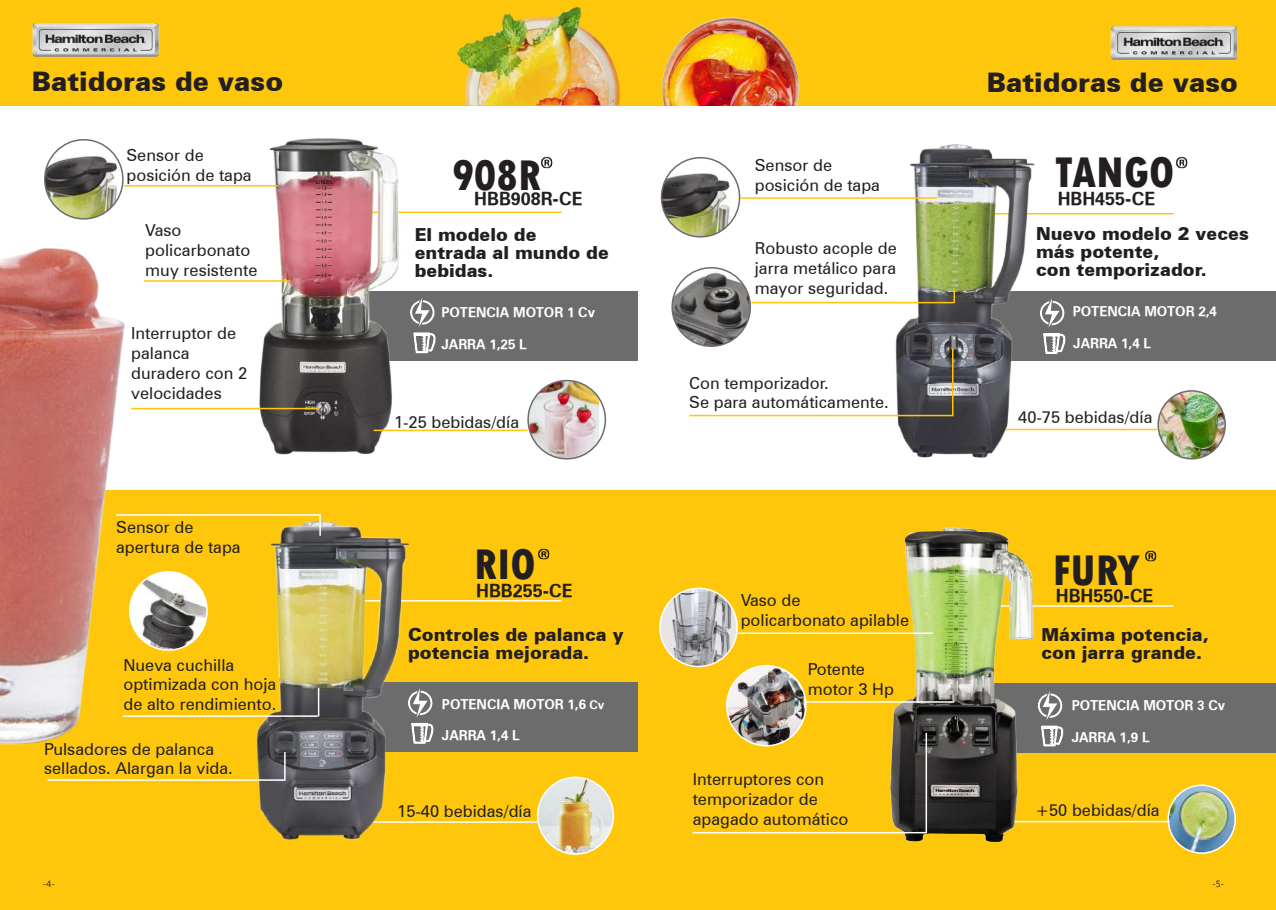
<style>
.page{position:relative;width:1276px;height:910px;background:#fff}
.page>*{position:absolute;margin:0;border:0;box-sizing:border-box;transform-origin:0 0}
.t1{font:800 condensed 45px "Tw Cen";color:#231f20}
.t2{font:900 27px "Zurich BT";color:#231f20}
.t3{font:900 18px/18px "Zurich BT";color:#231f20}
.t4{font:18px "Zurich Bold BT";color:#231f20}
.t5{font:16.5px/19.8px "Zurich BT";color:#231f20}
.t6{font:13.5px "Zurich Bold BT";color:#fff}
.t7{font:9px "Khmer UI";color:#231f20}
.s1{font-size:12px}
</style>
<div class="page">
<div style="left:0;top:490px;width:1276px;height:385px;background:#fec70c"></div>
<img style="left:0;top:219px;width:157px;height:526px">
<div style="left:367px;top:291px;width:271px;height:69px;background:#6c6c6c"></div>
<div style="left:352px;top:682px;width:286px;height:70px;background:#6c6c6c"></div>
<hr style="left:367px;top:212px;width:195px;height:1px;background:#fec70a">
<hr style="left:352px;top:600px;width:210px;height:2px;background:#fff">
<div style="left:0;top:0;width:1276px;height:106px;background:#fec70c"></div>
<div style="left:0;top:870px;width:1276px;height:40px;background:#fec70c"></div>
<img style="left:456px;top:7px;width:165px;height:98px">
<img style="left:244px;top:138px;width:159px;height:317px">
<img style="left:256px;top:520px;width:158px;height:321px">
<img style="left:541px;top:156px;width:12px;height:13px">
<img style="left:537px;top:548px;width:13px;height:13px">
<img style="left:661px;top:17px;width:139px;height:88px">
<hr style="left:983px;top:213px;width:190px;height:1px;background:#fec70a">
<img style="left:1176px;top:156px;width:12px;height:13px">
<img style="left:32px;top:23px;width:128px;height:35px">
<img style="left:1110px;top:26px;width:128px;height:35px">
<img style="left:529px;top:381px;width:70px;height:77px">
<div style="left:527px;top:380px;width:79px;height:80px;border:2px solid #6c6c6c;border-radius:50%"></div>
<img style="left:45px;top:152px;width:78px;height:65px">
<div style="left:44px;top:139px;width:80px;height:81px;border:2px solid #6c6c6c;border-radius:50%"></div>
<img style="left:661px;top:172px;width:75px;height:63px">
<div style="left:661px;top:157px;width:79px;height:81px;border:2px solid #6c6c6c;border-radius:50%"></div>
<img style="left:130px;top:572px;width:77px;height:78px">
<div style="left:129px;top:571px;width:79px;height:80px;border:2px solid #fff;border-radius:50%"></div>
<img style="left:660px;top:588px;width:77px;height:78px">
<div style="left:659px;top:588px;width:79px;height:79px;border:2px solid #fff;border-radius:50%"></div>
<img style="left:727px;top:666px;width:79px;height:80px">
<div style="left:726px;top:665px;width:80px;height:81px;border:2px solid #fff;border-radius:50%"></div>
<img style="left:538px;top:777px;width:75px;height:77px">
<div style="left:537px;top:777px;width:77px;height:78px;border:2px solid #fff;border-radius:50%"></div>
<img style="left:1158px;top:391px;width:67px;height:68px;border-radius:34px">
<div style="left:1157px;top:390px;width:69px;height:70px;border:2px solid #6c6c6c;border-radius:50%"></div>
<img style="left:1168px;top:785px;width:67px;height:68px;border-radius:34px">
<div style="left:1167px;top:784px;width:69px;height:70px;border:2px solid #fff;border-radius:50%"></div>
<hr style="left:373px;top:430px;width:154px;height:1px;background:#fec70a">
<hr style="left:1003px;top:429px;width:154px;height:1px;background:#fec70a">
<hr style="left:373px;top:821px;width:164px;height:2px;background:#fff">
<hr style="left:1006px;top:821px;width:163px;height:1px;background:#fff">
<hr style="left:131px;top:408px;width:187px;height:1px;background:#fec70a">
<hr style="left:123px;top:715px;width:195px;height:2px;background:#fff">
<hr style="left:116px;top:514px;width:203px;height:2px;background:#fff">
<hr style="left:144px;top:280px;width:146px;height:2px;background:#fec70a">
<hr style="left:48px;top:779px;width:236px;height:2px;background:#fff">
<hr style="left:284px;top:752px;width:2px;height:29px;background:#fff">
<svg style="left:318px;top:688px;width:1px;height:28px"></svg>
<hr style="left:319px;top:514px;width:2px;height:22px;background:#fff">
<hr style="left:124px;top:185px;width:154px;height:2px;background:#fec70a">
<div style="left:978px;top:291px;width:298px;height:69px;background:#6c6c6c"></div>
<img style="left:884px;top:144px;width:161px;height:314px">
<img style="left:674px;top:269px;width:76px;height:77px">
<div style="left:671px;top:267px;width:80px;height:80px;border:2px solid #6c6c6c;border-radius:50%"></div>
<hr style="left:740px;top:197px;width:196px;height:2px;background:#fec70a">
<hr style="left:751px;top:302px;width:203px;height:1px;background:#fec70a">
<hr style="left:689px;top:415px;width:264px;height:1px;background:#fec70a">
<hr style="left:952px;top:348px;width:1px;height:68px;background:#fec70a">
<svg style="left:953px;top:289px;width:2px;height:14px"></svg>
<hr style="left:983px;top:605px;width:190px;height:2px;background:#fff">
<img style="left:1144px;top:550px;width:13px;height:13px">
<div style="left:978px;top:683px;width:298px;height:70px;background:#6c6c6c"></div>
<img style="left:883px;top:527px;width:164px;height:316px">
<hr style="left:738px;top:632px;width:195px;height:2px;background:#fff">
<hr style="left:806px;top:701px;width:148px;height:2px;background:#fff">
<hr style="left:693px;top:832px;width:233px;height:1px;background:#fff">
<hr style="left:925px;top:733px;width:2px;height:100px;background:#fff">
<svg style="left:410px;top:298px;width:28px;height:63px"></svg>
<svg style="left:408px;top:688px;width:26px;height:79px"></svg>
<svg style="left:1040px;top:298px;width:27px;height:79px"></svg>
<svg style="left:1038px;top:691px;width:26px;height:79px"></svg>
<h2 class="t2" style="left:32px;top:65px;width:253px">Batidoras de vaso</h2>
<p class="t5" style="left:126px;top:145px;width:127px">Sensor de posición de tapa</p>
<p class="t5" style="left:145px;top:220px;width:114px">Vaso policarbonato muy resistente</p>
<p class="t5" style="left:131px;top:323px;width:117px">Interruptor de palanca duradero con 2 velocidades</p>
<p class="t5" style="left:116px;top:517px;width:126px">Sensor de apertura de tapa</p>
<p class="t5" style="left:123px;top:655px;width:154px">Nueva cuchilla optimizada con hoja de alto rendimiento.</p>
<p class="t5" style="left:44px;top:739px;width:190px">Pulsadores de palanca sellados. Alargan la vida.</p>
<h2 class="t2" style="left:986px;top:66px;width:253px">Batidoras de vaso</h2>
<h1 class="t1" style="left:452px;top:149px;width:91px">908R</h1>
<p class="t4" style="left:474px;top:188px;width:110px">HBB908R-CE</p>
<p class="t5" style="left:755px;top:155px;width:127px">Sensor de posición de tapa</p>
<h1 class="t1" style="left:1055px;top:146px;width:121px">TANGO</h1>
<p class="t4" style="left:1057px;top:188px;width:99px">HBH455-CE</p>
<p class="t3" style="left:415px;top:225px;width:196px">El modelo de entrada al mundo de bebidas.</p>
<p class="t5" style="left:755px;top:238px;width:144px;text-align:justify">Robusto acople de jarra metálico para mayor seguridad.</p>
<p class="t3" style="left:1036px;top:224px;width:214px">Nuevo modelo 2 veces más potente,<br>con temporizador.</p>
<p class="t6" style="left:441px;top:304px;width:155px">POTENCIA MOTOR 1 Cv</p>
<p class="t6" style="left:441px;top:336px;width:87px">JARRA 1,25 L</p>
<p class="t6" style="left:1072px;top:303px;width:146px">POTENCIA MOTOR 2,4</p>
<p class="t6" style="left:1073px;top:335px;width:79px">JARRA 1,4 L</p>
<p class="t5" style="left:689px;top:373px;width:201px">Con temporizador.<br>Se para automáticamente.</p>
<p class="t5" style="left:394px;top:412px;width:127px">1-25 bebidas/día</p>
<p class="t5" style="left:1018px;top:407px;width:136px">40-75 bebidas/día</p>
<h1 class="t1" style="left:474px;top:538px;width:63px">RIO</h1>
<p class="t4" style="left:476px;top:580px;width:98px">HBB255-CE</p>
<p class="t3" style="left:408px;top:625px;width:217px">Controles de palanca y potencia mejorada.</p>
<p class="t6" style="left:442px;top:696px;width:164px">POTENCIA MOTOR 1,6 <span class="s1">Cv</span></p>
<p class="t6" style="left:442px;top:727px;width:79px">JARRA 1,4 L</p>
<p class="t5" style="left:740px;top:590px;width:170px">Vaso de policarbonato apilable</p>
<p class="t5" style="left:807px;top:659px;width:88px">Potente motor 3 Hp</p>
<h1 class="t1" style="left:1052px;top:543px;width:89px">FURY</h1>
<p class="t4" style="left:1056px;top:585px;width:99px">HBH550-CE</p>
<p class="t3" style="left:1041px;top:626px;width:169px">Máxima potencia, con jarra grande.</p>
<p class="t6" style="left:1071px;top:697px;width:155px">POTENCIA MOTOR 3 Cv</p>
<p class="t6" style="left:1071px;top:729px;width:79px">JARRA 1,9 L</p>
<p class="t5" style="left:693px;top:769px;width:157px">Interruptores con temporizador de apagado automático</p>
<p class="t5" style="left:397px;top:801px;width:136px">15-40 bebidas/día</p>
<p class="t5" style="left:1035px;top:800px;width:126px">+50 bebidas/día</p>
<p class="t7" style="left:43px;top:878px;width:14px">-4-</p>
<p class="t7" style="left:1212px;top:879px;width:14px">-5-</p>
</div>
